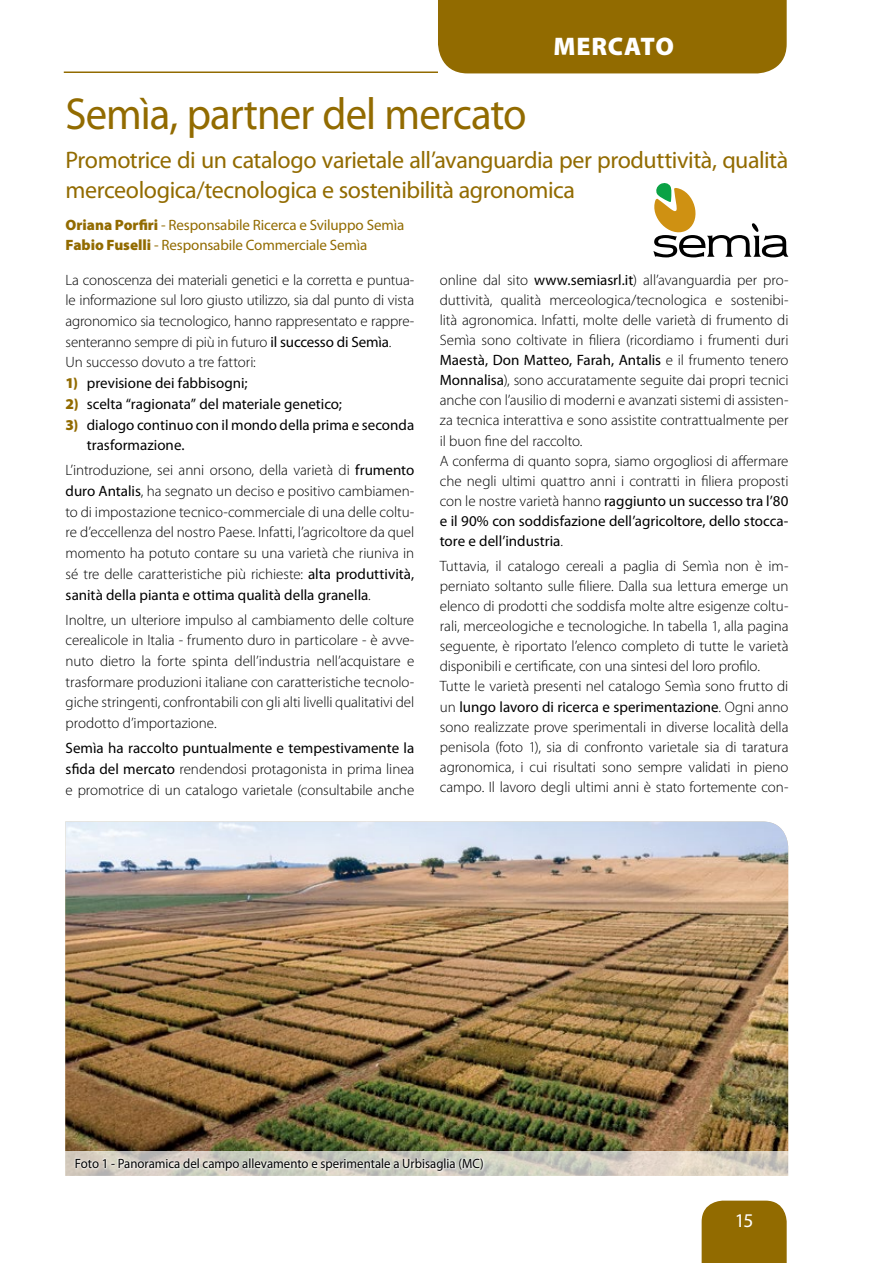
<style>
.page{position:relative;width:893px;height:1263px;background:#fff}
.page>*{position:absolute;margin:0;border:0;box-sizing:border-box;transform-origin:0 0}
.t1{font:45px "Myriad Pro";letter-spacing:-.02em;color:#926b00;scale:.95 1}
.t2{font:900 25.5px "Myriad Pro";letter-spacing:.03em;color:#fff}
.t3{font:24px/30px "Myriad Pro";letter-spacing:-.02em;color:#926b00}
.t4{font:19.5px "Myriad Pro";color:#fff}
.t5{font:300 15px/20.1px "Myriad Pro";letter-spacing:-.005em;color:#000}
.t6{font:15px/20.7px "Myriad Pro";color:#000}
.t7{font:15px/19.5px "Myriad Pro";letter-spacing:-.01em;color:#926b00}
.t8{font:13.5px "Myriad Pro";color:#000;scale:.95 1}
.s1{font-weight:900}
.s2{font-weight:400}
.s3{font-weight:900;color:#926b00}
</style>
<div class="page">
<div style="left:438px;top:0;width:349px;height:73px;background:#926b00"></div>
<div style="left:702px;top:1200px;width:85px;height:63px;background:#926b00"></div>
<hr style="left:64px;top:71px;width:374px;height:2px;background:#926b00">
<img style="left:65px;top:821px;width:723px;height:330px">
<svg style="left:653px;top:183px;width:135px;height:74px"></svg>
<svg style="left:65px;top:1151px;width:724px;height:25px;background:#d1cdc1"></svg>
<svg style="left:75px;top:1158px;width:410px;height:15px"></svg>
<svg style="left:75px;top:1157px;width:409px;height:14px;background:#dddbd4"></svg>
<h2 class="t2" style="left:554px;top:29px;width:122px">MERCATO</h2>
<h1 class="t1" style="left:66px;top:87px;width:487px">Semìa, partner del mercato</h1>
<h3 class="t3" style="left:66px;top:145px;width:724px">Promotrice di un catalogo varietale all’avanguardia per produttività, qualità merceologica/tecnologica e sostenibilità agronomica</h3>
<p class="t7" style="left:66px;top:215px;width:340px"><span class="s1">Oriana Porfiri</span> - Responsabile Ricerca e Sviluppo Semìa<br><span class="s1">Fabio Fuselli</span> - Responsabile Commerciale Semìa</p>
<p class="t5" style="left:66px;top:269px;width:350px;line-height:20.7px">La conoscenza dei materiali genetici e la corretta e puntua&shy;le informazione sul loro giusto utilizzo, sia dal punto di vista agronomico sia tecnologico, hanno rappresentato e rappre&shy;senteranno sempre di più in futuro <span class="s2">il successo di Semìa</span>.<br>Un successo dovuto a tre fattori:</p>
<p class="t6" style="left:66px;top:372px;width:183px"><span class="s3">1)</span> previsione dei fabbisogni;</p>
<p class="t6" style="left:66px;top:393px;width:278px"><span class="s3">2)</span> scelta “ragionata” del materiale genetico;</p>
<p class="t6" style="left:87px;top:414px;width:329px;text-indent:-21px"><span class="s3">3)</span> dialogo continuo con il mondo della prima e seconda trasformazione.</p>
<p class="t5" style="left:66px;top:460px;width:350px;line-height:20.7px;text-align:justify">L’introduzione, sei anni orsono, della varietà di <span class="s2">frumento duro Antalis</span>, ha segnato un deciso e positivo cambiamen&shy;to di impostazione tecnico-commerciale di una delle coltu&shy;re d’eccellenza del nostro Paese. Infatti, l’agricoltore da quel momento ha potuto contare su una varietà che riuniva in sé tre delle caratteristiche più richieste: <span class="s2">alta produttività, sanità della pianta e ottima qualità della granella</span>.</p>
<p class="t5" style="left:66px;top:609px;width:350px;line-height:20.7px;text-align:justify">Inoltre, un ulteriore impulso al cambiamento delle colture cerealicole in Italia - frumento duro in particolare - è avve&shy;nuto dietro la forte spinta dell’industria nell’acquistare e trasformare produzioni italiane con caratteristiche tecnolo&shy;giche stringenti, confrontabili con gli alti livelli qualitativi del prodotto d’importazione.</p>
<p class="t5" style="left:66px;top:738px;width:350px;line-height:20.7px;text-align:justify"><span class="s2">Semìa ha raccolto puntualmente e tempestivamente la sfida del mercato</span> rendendosi protagonista in prima linea e promotrice di un catalogo varietale (consultabile anche</p>
<p class="t5" style="left:440px;top:269px;width:350px">online dal sito <span class="s2">www.semiasrl.it</span>) all’avanguardia per pro&shy;duttività, qualità merceologica/tecnologica e sostenibi&shy;lità agronomica. Infatti, molte delle varietà di frumento di Semìa sono coltivate in filiera (ricordiamo i frumenti duri <span class="s2">Maestà, Don Matteo, Farah, Antalis</span> e il frumento tenero <span class="s2">Monnalisa</span>), sono accuratamente seguite dai propri tecnici anche con l’ausilio di moderni e avanzati sistemi di assisten&shy;za tecnica interattiva e sono assistite contrattualmente per il buon fine del raccolto.<br>A conferma di quanto sopra, siamo orgogliosi di affermare che negli ultimi quattro anni i contratti in filiera proposti con le nostre varietà hanno <span class="s2">raggiunto un successo tra l’80 e il 90% con soddisfazione dell’agricoltore, dello stocca&shy;tore e dell’industria</span>.</p>
<p class="t5" style="left:440px;top:555px;width:350px">Tuttavia, il catalogo cereali a paglia di Semìa non è im&shy;perniato soltanto sulle filiere. Dalla sua lettura emerge un elenco di prodotti che soddisfa molte altre esigenze coltu&shy;rali, merceologiche e tecnologiche. In tabella 1, alla pagina seguente, è riportato l’elenco completo di tutte le varietà disponibili e certificate, con una sintesi del loro profilo.<br>Tutte le varietà presenti nel catalogo Semìa sono frutto di un <span class="s2">lungo lavoro di ricerca e sperimentazione</span>. Ogni anno sono realizzate prove sperimentali in diverse località della penisola (foto 1), sia di confronto varietale sia di taratura agronomica, i cui risultati sono sempre validati in pieno campo. Il lavoro degli ultimi anni è stato fortemente con-</p>
<p class="t8" style="left:75px;top:1155px;width:432px">Foto 1 - Panoramica del campo allevamento e sperimentale a Urbisaglia (MC)</p>
<h3 class="t4" style="left:735px;top:1208px;width:20px">15</h3>
</div>
